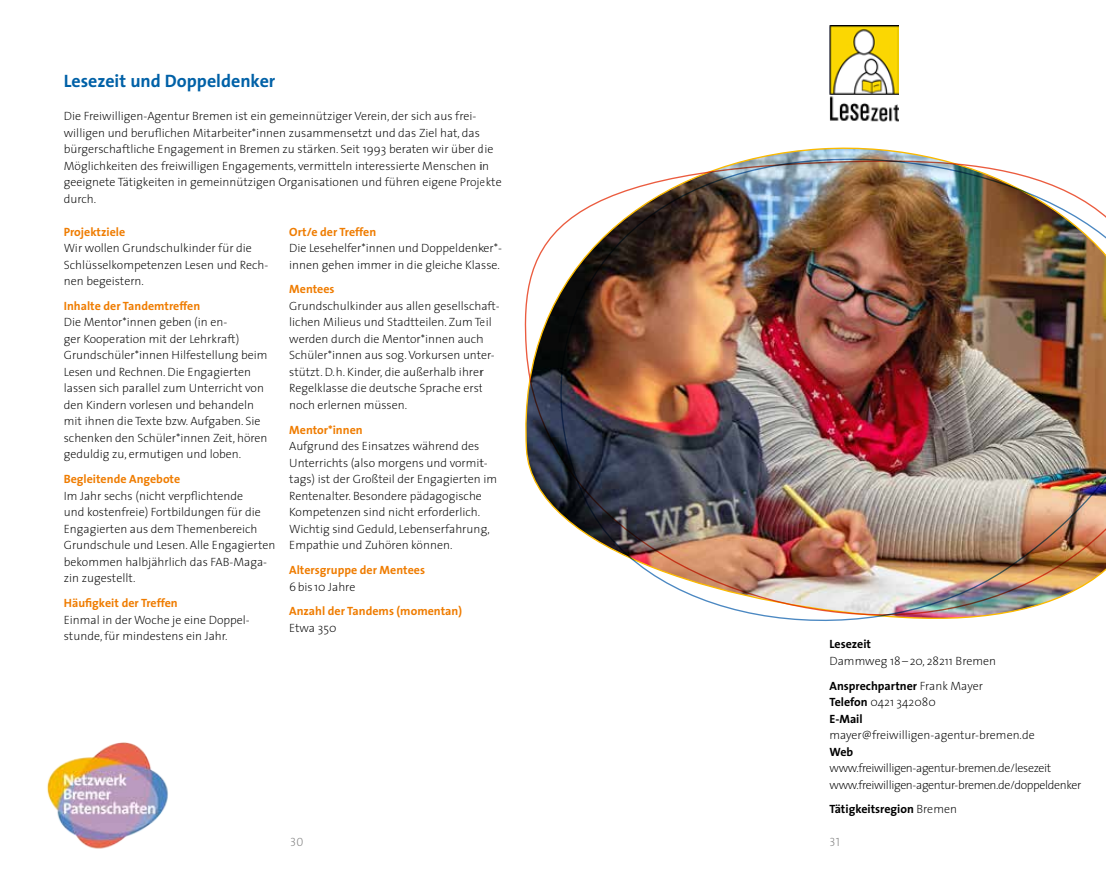
<style>
.page{position:relative;width:1106px;height:872px;background:#fff}
.page>*{position:absolute;margin:0;border:0;box-sizing:border-box;transform-origin:0 0}
.t1{font:700 18px "The Sans";color:#0061a7}
.t2{font:200 12px/16.5px "The Sans";color:#000}
.t3{font:700 12px "The Sans";color:#ef7c00}
.t4{font:200 12px/16.5px "The Sans";letter-spacing:-.03em;color:#000}
.t5{font:700 12px/16.5px "The Sans";color:#000}
.t6{font:12px "The Sans Extra Light Caps";color:#7d7d7d}
.s1{font-weight:700}
.s2{font-weight:200}
</style>
<div class="page">
<img style="left:47px;top:742px;width:121px;height:107px">
<img style="left:829px;top:26px;width:69px;height:96px">
<img style="left:524px;top:147px;width:582px;height:474px">
<h1 class="t1" style="left:64px;top:66px;width:213px">Lesezeit und Doppeldenker</h1>
<p class="t2" style="left:64px;top:107px;width:439px">Die Freiwilligen-Agentur Bremen ist ein gemeinnütziger Verein, der sich aus frei&shy;willigen und beruflichen Mitarbeiter*innen zusammensetzt und das Ziel hat, das bürgerschaftliche Engagement in Bremen zu stärken. Seit 1993 beraten wir über die Möglichkeiten des freiwilligen Engagements, vermitteln interessierte Menschen in geeignete Tätigkeiten in gemeinnützigen Organisationen und führen eigene Projekte durch.</p>
<p class="t3" style="left:64px;top:221px;width:63px">Projektziele</p>
<p class="t2" style="left:64px;top:239px;width:206px">Wir wollen Grundschulkinder für die<br>Schlüsselkompetenzen Lesen und Rech&shy;nen begeistern.</p>
<p class="t3" style="left:64px;top:296px;width:138px">Inhalte der Tandemtreffen</p>
<p class="t2" style="left:64px;top:314px;width:205px">Die Mentor*innen geben (in en-<br>ger Kooperation mit der Lehrkraft)<br>Grundschüler*innen Hilfestellung beim Lesen und Rechnen. Die Engagierten lassen sich parallel zum Unterricht von den Kindern vorlesen und behandeln mit ihnen die Texte bzw. Aufgaben. Sie schenken den Schüler*innen Zeit, hören geduldig zu, ermutigen und loben.</p>
<p class="t3" style="left:64px;top:469px;width:118px">Begleitende Angebote</p>
<p class="t2" style="left:64px;top:487px;width:213px">Im Jahr sechs (nicht verpflichtende<br>und kostenfreie) Fortbildungen für die Engagierten aus dem Themenbereich Grundschule und Lesen. Alle Engagierten bekommen halbjährlich das FAB-Maga&shy;zin zugestellt.</p>
<p class="t3" style="left:64px;top:593px;width:115px">Häufigkeit der Treffen</p>
<p class="t2" style="left:64px;top:611px;width:187px">Einmal in der Woche je eine Doppel&shy;stunde, für mindestens ein Jahr.</p>
<p class="t3" style="left:289px;top:221px;width:88px">Ort/e der Treffen</p>
<p class="t2" style="left:289px;top:239px;width:214px">Die Lesehelfer*innen und Doppeldenker*- innen gehen immer in die gleiche Klasse.</p>
<p class="t3" style="left:289px;top:279px;width:47px">Mentees</p>
<p class="t2" style="left:289px;top:297px;width:212px">Grundschulkinder aus allen gesellschaft&shy;lichen Milieus und Stadtteilen. Zum Teil werden durch die Mentor*innen auch Schüler*innen aus sog.Vorkursen unter&shy;stützt. D.h. Kinder, die außerhalb ihrer Regelklasse die deutsche Sprache erst noch erlernen müssen.</p>
<p class="t3" style="left:289px;top:419px;width:75px">Mentor*innen</p>
<p class="t2" style="left:289px;top:437px;width:209px">Aufgrund des Einsatzes während des Unterrichts (also morgens und vormit&shy;tags) ist der Großteil der Engagierten im Rentenalter. Besondere pädagogische Kompetenzen sind nicht erforderlich.<br>Wichtig sind Geduld, Lebenserfahrung, Empathie und Zuhören können.</p>
<p class="t3" style="left:289px;top:560px;width:137px">Altersgruppe der Mentees</p>
<p class="t2" style="left:289px;top:578px;width:68px">6bis 10 Jahre</p>
<p class="t3" style="left:289px;top:601px;width:174px">Anzahl der Tandems (momentan)</p>
<p class="t2" style="left:289px;top:619px;width:49px">Etwa 350</p>
<p class="t5" style="left:829px;top:635px;width:43px">Lesezeit</p>
<p class="t2" style="left:829px;top:648px;width:168px;line-height:24.8px">Dammweg 18–20, 28211 Bremen<br><span class="s1">Ansprechpartner</span> Frank Mayer</p>
<p class="t5" style="left:829px;top:693px;width:108px">Telefon <span class="s2">0421 342080<br></span>E-Mail</p>
<p class="t2" style="left:829px;top:726px;width:207px">mayer@freiwilligen-agentur-bremen.de</p>
<p class="t5" style="left:829px;top:743px;width:25px">Web</p>
<p class="t4" style="left:829px;top:759px;width:253px">www.freiwilligen-agentur-bremen.de/lesezeit www.freiwilligen-agentur-bremen.de/doppeldenker</p>
<p class="t5" style="left:829px;top:800px;width:129px">Tätigkeitsregion <span class="s2">Bremen</span></p>
<p class="t6" style="left:290px;top:832px;width:15px">30</p>
<p class="t6" style="left:829px;top:832px;width:12px">31</p>
</div>
